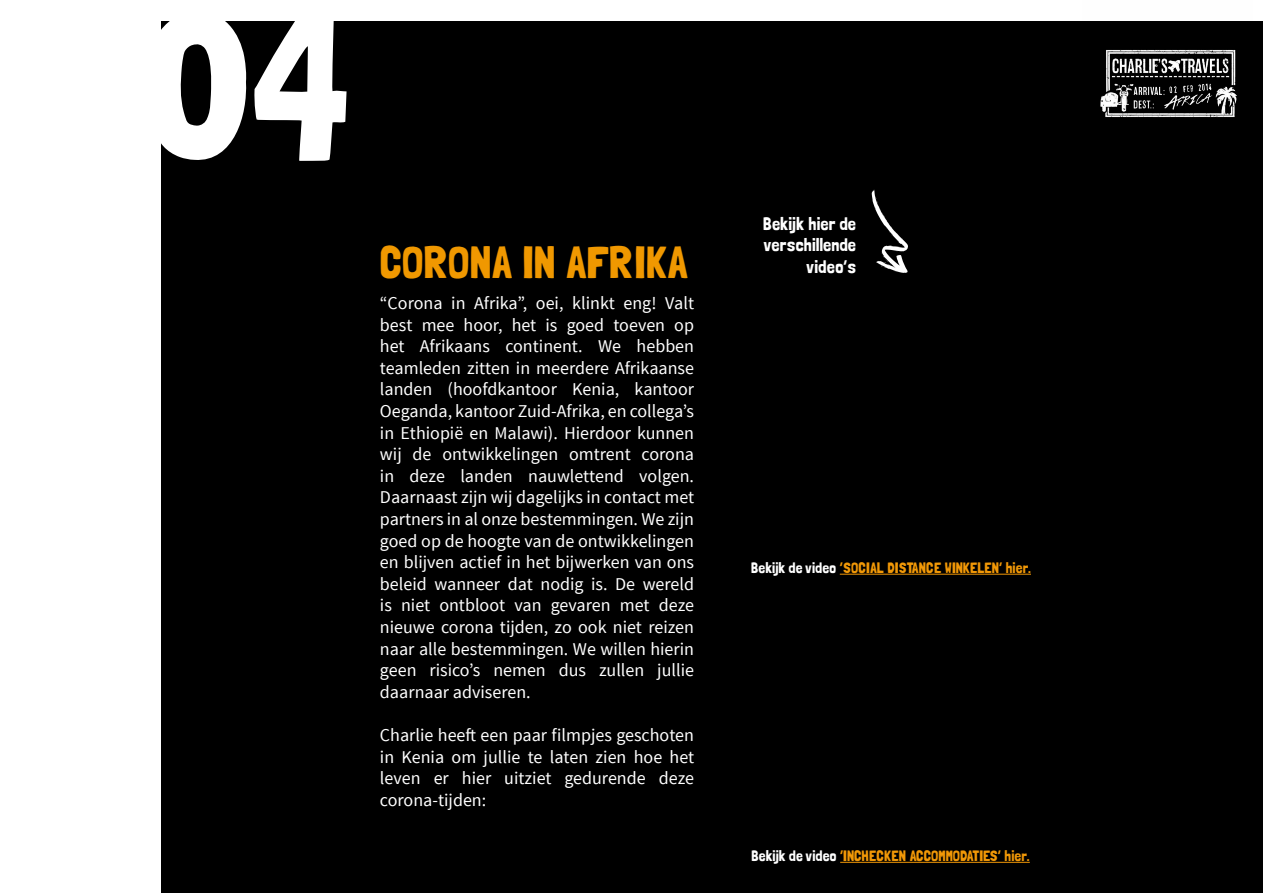
<style>
.page{position:relative;width:1263px;height:893px;background:#fff}
.page>*{position:absolute;margin:0;border:0;box-sizing:border-box;transform-origin:0 0}
.t1{font:210px "Londrina Solid";color:#fff}
.t2{font:45px "Londrina Solid";color:#f09800}
.t3{font:18px/21.6px "Source Sans Pro";color:#fff;text-align:justify}
.t4{font:18px/21.6px "Londrina Solid";color:#fff;text-align:right}
.t5{font:15px "Londrina Solid";color:#f19807}
.s1{color:#fff}
</style>
<div class="page">
<div style="left:162px;top:21px;width:1101px;height:872px;background:#000"></div>
<img style="left:1100px;top:49px;width:137px;height:68px">
<svg style="left:872px;top:189px;width:36px;height:84px"></svg>
<hr style="left:840px;top:574px;width:191px;height:1px;background:#f19807">
<hr style="left:840px;top:862px;width:190px;height:1px;background:#f19807">
<h1 class="t1" style="left:144px;top:-37px;width:208px">04</h1>
<h2 class="t2" style="left:380px;top:235px;width:310px">CORONA IN AFRIKA</h2>
<p class="t3" style="left:380px;top:292px;width:316px">“Corona in Afrika”, oei, klinkt eng! Valt best mee hoor, het is goed toeven op het Afrikaans continent. We hebben teamleden zitten in meerdere Afrikaanse landen (hoofdkantoor Kenia, kantoor Oeganda, kantoor Zuid-Afrika, en collega’s in Ethiopië en Malawi). Hierdoor kunnen wij de ontwikkelingen omtrent corona in deze landen nauwlettend volgen.<br>Daarnaast zijn wij dagelijks in contact met partners in al onze bestemmingen. We zijn goed op de hoogte van de ontwikkelingen en blijven actief in het bijwerken van ons beleid wanneer dat nodig is. De wereld is niet ontbloot van gevaren met deze nieuwe corona tijden, zo ook niet reizen naar alle bestemmingen. We willen hierin geen risico’s nemen dus zullen jullie daarnaar adviseren.</p>
<p class="t3" style="left:380px;top:724px;width:316px">Charlie heeft een paar filmpjes geschoten in Kenia om jullie te laten zien hoe het leven er hier uitziet gedurende deze corona-tijden:</p>
<p class="t4" style="left:763px;top:212px;width:94px">Bekijk hier de verschillende video’s</p>
<p class="t5" style="left:751px;top:559px;width:281px"><span class="s1">Bekijk de video</span> ‘SOCIAL DISTANCE WINKELEN’ hier.</p>
<p class="t5" style="left:752px;top:847px;width:280px"><span class="s1">Bekijk de video</span> ‘INCHECKEN ACCOMMODATIES’ hier.</p>
</div>
